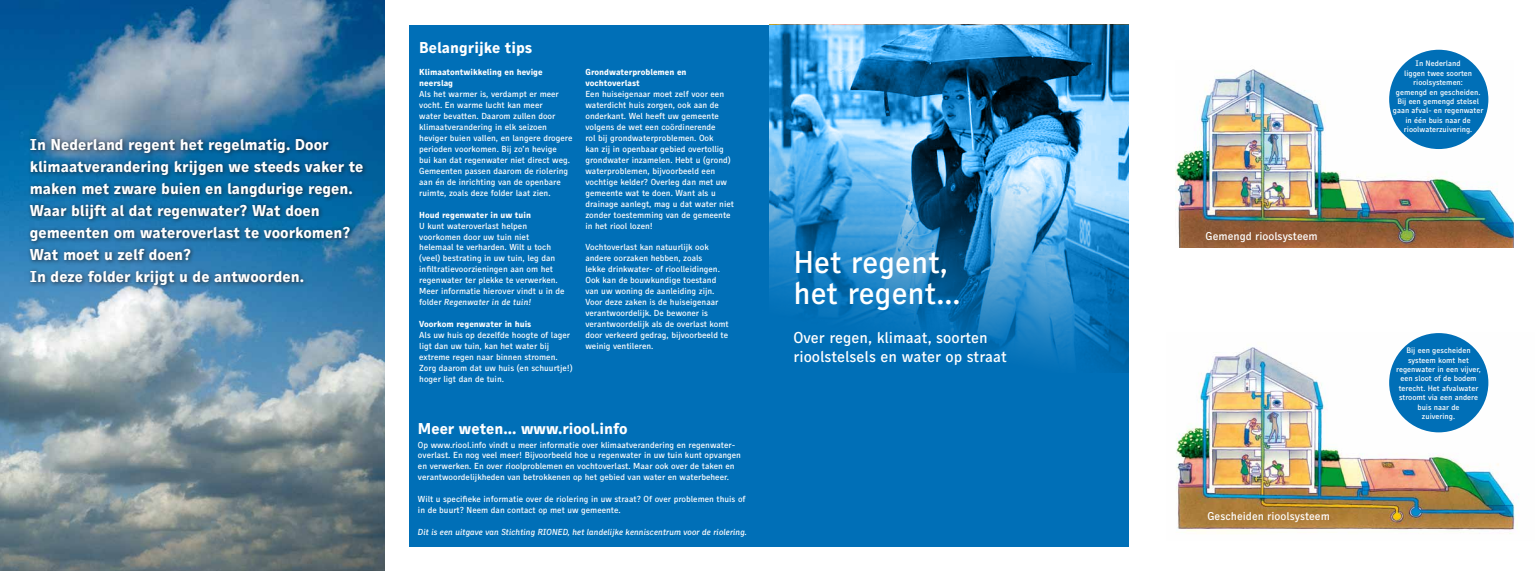
<style>
.page{position:relative;width:1538px;height:571px;background:#fff}
.page>*{position:absolute;margin:0;border:0;box-sizing:border-box;transform-origin:0 0}
.t1{font:500 31.5px/31.5px "Skopex Gothic";color:#fff}
.t2{font:15.75px/21.9px "Skopex Gothic Ebo";color:#fff}
.t3{font:500 15.75px/19.2px "Skopex Gothic";color:#fff}
.t4{font:500 11.38px "Skopex Gothic";color:#fff}
.t5{font:500 8.75px/10.9px "Skopex Gothic";color:#fff}
.t6{font:8.75px/10.9px "Skopex Gothic Ebo";color:#fff}
.t7{font:8.75px "Skopex Gothic Med Ita";letter-spacing:-.01em;color:#fff}
.t8{font:500 7.88px/9.5px "Skopex Gothic";color:#fff;text-align:center}
.s1{font-family:"Skopex Gothic";font-weight:500}
</style>
<div class="page">
<div style="left:409px;top:25px;width:360px;height:521px;background:#006fb7"></div>
<img style="left:0;top:0;width:384px;height:570px">
<div style="left:769px;top:25px;width:360px;height:521px;background:#006fb7"></div>
<img style="left:769px;top:25px;width:360px;height:347px">
<div style="left:26px;top:135px;width:341px;height:155px;background:#1a171c;opacity:.85"></div>
<img style="left:1176px;top:60px;width:337px;height:188px">
<img style="left:1176px;top:333px;width:343px;height:201px">
<div style="left:1389px;top:333px;width:99px;height:99px;background:#006fb7;border-radius:50%"></div>
<div style="left:1389px;top:50px;width:99px;height:99px;background:#006fb7;border-radius:50%"></div>
<p class="t2" style="left:30px;top:134px;width:335px">In Nederland regent het regelmatig. Door klimaatverandering krijgen we steeds vaker te maken met zware buien en langdurige regen.<br>Waar blijft al dat regenwater? Wat doen gemeenten om wateroverlast te voorkomen?<br>Wat moet u zelf doen?<br>In deze folder krijgt u de antwoorden.</p>
<h2 class="t2" style="left:419px;top:37px;width:115px">Belangrijke tips</h2>
<p class="t6" style="left:419px;top:67px;width:125px">Klimaatontwikkeling en hevige neerslag</p>
<p class="t5" style="left:419px;top:88px;width:155px">Als het warmer is, verdampt er meer vocht. En warme lucht kan meer<br>water bevatten. Daarom zullen door klimaatverandering in elk seizoen heviger buien vallen, en langere drogere perioden voorkomen. Bij zo’n hevige<br>bui kan dat regenwater niet direct weg.<br>Gemeenten passen daarom de riolering aan én de inrichting van de openbare ruimte, zoals deze folder laat zien.</p>
<p class="t6" style="left:419px;top:209px;width:113px">Houd regenwater in uw tuin</p>
<p class="t5" style="left:419px;top:220px;width:147px">U kunt wateroverlast helpen voorkomen door uw tuin niet helemaal te verharden. Wilt u toch (veel) bestrating in uw tuin, leg dan infiltratievoorzieningen aan om het regenwater ter plekke te verwerken.<br>Meer informatie hierover vindt u in de</p>
<p class="t7" style="left:419px;top:297px;width:114px"><span class="s1">folder</span> Regenwater in de tuin!</p>
<p class="t6" style="left:419px;top:318px;width:114px">Voorkom regenwater in huis</p>
<p class="t5" style="left:419px;top:329px;width:155px">Als uw huis op dezelfde hoogte of lager ligt dan uw tuin, kan het water bij extreme regen naar binnen stromen.<br>Zorg daarom dat uw huis (en schuurtje!) hoger ligt dan de tuin.</p>
<p class="t6" style="left:585px;top:67px;width:103px">Grondwaterproblemen en vochtoverlast</p>
<p class="t5" style="left:585px;top:88px;width:150px">Een huiseigenaar moet zelf voor een waterdicht huis zorgen, ook aan de onderkant. Wel heeft uw gemeente volgens de wet een coördinerende<br>rol bij grondwaterproblemen. Ook<br>kan zij in openbaar gebied overtollig grondwater inzamelen. Hebt u (grond) waterproblemen, bijvoorbeeld een vochtige kelder? Overleg dan met uw gemeente wat te doen. Want als u drainage aanlegt, mag u dat water niet zonder toestemming van de gemeente in het riool lozen!</p>
<p class="t5" style="left:585px;top:242px;width:145px">Vochtoverlast kan natuurlijk ook andere oorzaken hebben, zoals<br>lekke drinkwater- of rioolleidingen.<br>Ook kan de bouwkundige toestand van uw woning de aanleiding zijn.<br>Voor deze zaken is de huiseigenaar verantwoordelijk. De bewoner is verantwoordelijk als de overlast komt door verkeerd gedrag, bijvoorbeeld te weinig ventileren.</p>
<h2 class="t2" style="left:418px;top:417px;width:211px">Meer weten... www.riool.info</h2>
<p class="t5" style="left:418px;top:438px;width:325px">Op www.riool.info vindt u meer informatie over klimaatverandering en regenwater&shy;overlast. En nog veel meer! Bijvoorbeeld hoe u regenwater in uw tuin kunt opvangen en verwerken. En over rioolproblemen en vochtoverlast. Maar ook over de taken en verantwoordelijkheden van betrokkenen op het gebied van water en waterbeheer.</p>
<p class="t5" style="left:418px;top:493px;width:329px">Wilt u specifieke informatie over de riolering in uw straat? Of over problemen thuis of in de buurt? Neem dan contact op met uw gemeente.</p>
<p class="t7" style="left:418px;top:526px;width:331px">Dit is een uitgave van Stichting RIONED, het landelijke kenniscentrum voor de riolering.</p>
<h1 class="t1" style="left:793px;top:245px;width:169px">Het regent, het regent...</h1>
<h2 class="t3" style="left:793px;top:327px;width:215px">Over regen, klimaat, soorten rioolstelsels en water op straat</h2>
<h3 class="t4" style="left:1205px;top:229px;width:114px">Gemengd rioolsysteem</h3>
<h3 class="t4" style="left:1207px;top:509px;width:124px">Gescheiden rioolsysteem</h3>
<p class="t8" style="left:1393px;top:58px;width:92px">In Nederland<br>liggen twee soorten rioolsystemen:<br>gemengd en gescheiden.<br>Bij een gemengd stelsel gaan afval- en regenwater in één buis naar de rioolwaterzuivering.</p>
<p class="t8" style="left:1396px;top:345px;width:86px">Bij een gescheiden systeem komt het regenwater in een vijver, een sloot of de bodem terecht. Het afvalwater stroomt via een andere buis naar de<br>zuivering.</p>
</div>
